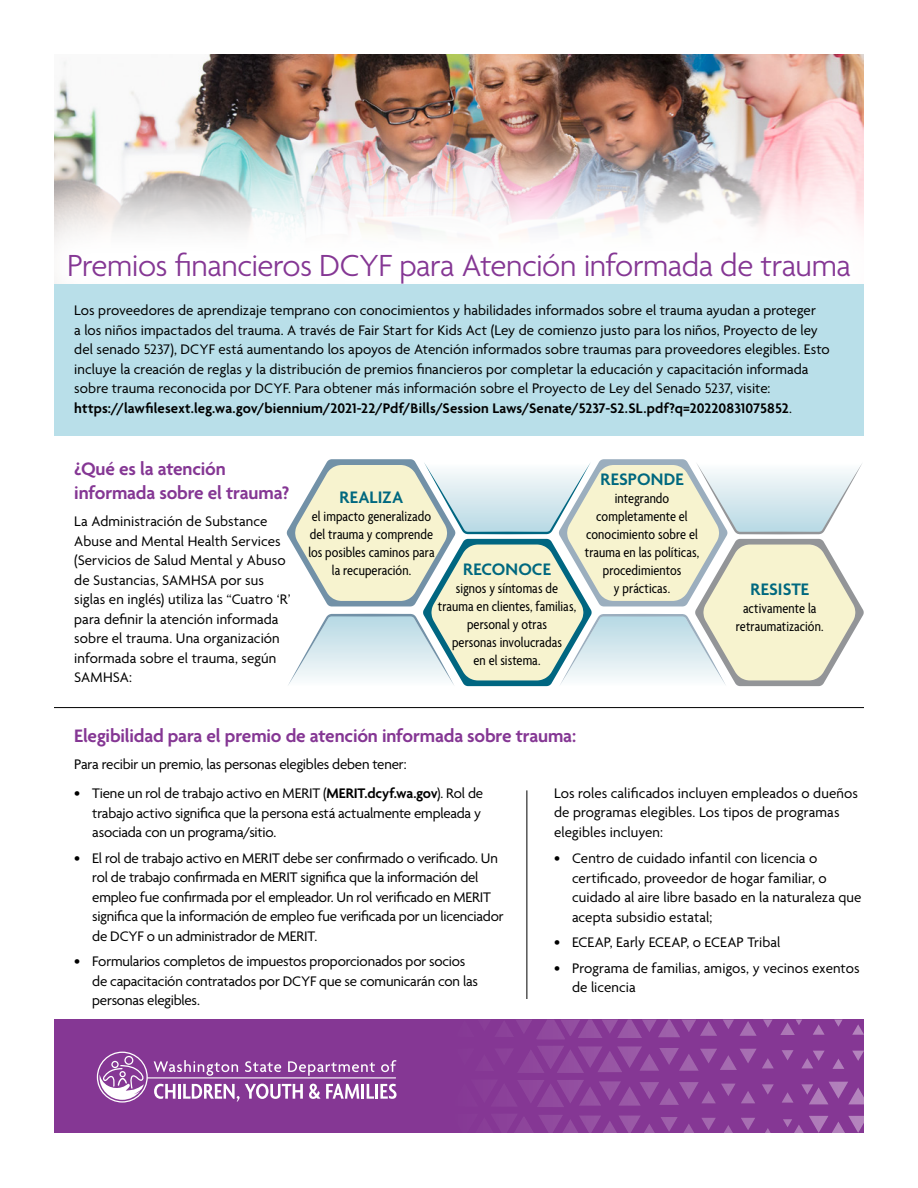
<style>
.page{position:relative;width:918px;height:1188px;background:#fff}
.page>*{position:absolute;margin:0;border:0;box-sizing:border-box;transform-origin:0 0}
.t1{font:300 33px "Agenda";letter-spacing:-.015em;color:#853794}
.t2{font:600 19.5px/24px "Agenda";letter-spacing:-.01em;color:#853794}
.t3{font:600 18px "Agenda";letter-spacing:.01em;color:#00687f}
.t4{font:15px/19.5px "Agenda";color:#000}
.t5{font:condensed 15px/18px "Agenda";letter-spacing:.005em;color:#000;text-align:center}
.s1{font-weight:600}
.s2{font-size:16.5px}
</style>
<div class="page">
<div style="left:54px;top:1020px;width:810px;height:113px;background:#853794"></div>
<svg style="left:661px;top:1117px;width:33px;height:16px"></svg>
<svg style="left:782px;top:1092px;width:12px;height:11px"></svg>
<svg style="left:782px;top:1050px;width:12px;height:10px"></svg>
<svg style="left:762px;top:1084px;width:12px;height:11px"></svg>
<svg style="left:723px;top:1020px;width:11px;height:9px"></svg>
<svg style="left:740px;top:1021px;width:17px;height:15px"></svg>
<svg style="left:765px;top:1128px;width:6px;height:5px"></svg>
<svg style="left:741px;top:1118px;width:14px;height:12px"></svg>
<svg style="left:724px;top:1125px;width:9px;height:8px"></svg>
<svg style="left:701px;top:1118px;width:15px;height:12px"></svg>
<svg style="left:763px;top:1020px;width:9px;height:8px"></svg>
<svg style="left:507px;top:1046px;width:267px;height:27px"></svg>
<svg style="left:507px;top:1020px;width:210px;height:20px"></svg>
<svg style="left:507px;top:1114px;width:148px;height:19px"></svg>
<svg style="left:507px;top:1080px;width:248px;height:27px"></svg>
<svg style="left:783px;top:1116px;width:81px;height:17px"></svg>
<svg style="left:801px;top:1082px;width:63px;height:22px"></svg>
<svg style="left:802px;top:1051px;width:22px;height:17px"></svg>
<svg style="left:852px;top:1024px;width:12px;height:11px"></svg>
<svg style="left:832px;top:1059px;width:12px;height:10px"></svg>
<svg style="left:834px;top:1020px;width:8px;height:7px"></svg>
<svg style="left:852px;top:1051px;width:12px;height:10px"></svg>
<svg style="left:813px;top:1024px;width:12px;height:11px"></svg>
<svg style="left:780px;top:1020px;width:22px;height:15px"></svg>
<hr style="left:54px;top:707px;width:810px;height:1px;background:#000">
<svg style="left:287px;top:459px;width:577px;height:227px"></svg>
<hr style="left:526px;top:790px;width:1px;height:209px;background:#000">
<img style="left:58px;top:54px;width:806px;height:44px">
<img style="left:54px;top:98px;width:810px;height:187px">
<div style="left:54px;top:285px;width:810px;height:151px;background:#b9dfe9"></div>
<svg style="left:154px;top:1084px;width:21px;height:15px"></svg>
<hr style="left:178px;top:1084px;width:3px;height:15px;background:#fff">
<svg style="left:183px;top:1084px;width:120px;height:18px"></svg>
<svg style="left:309px;top:1084px;width:50px;height:15px"></svg>
<hr style="left:361px;top:1084px;width:3px;height:15px;background:#fff">
<svg style="left:367px;top:1084px;width:7px;height:15px"></svg>
<hr style="left:375px;top:1084px;width:3px;height:15px;background:#fff">
<svg style="left:380px;top:1084px;width:17px;height:15px"></svg>
<hr style="left:147px;top:1077px;width:249px;height:1px;background:#fff">
<svg style="left:154px;top:1060px;width:84px;height:16px"></svg>
<svg style="left:245px;top:1061px;width:36px;height:11px"></svg>
<svg style="left:288px;top:1061px;width:87px;height:15px"></svg>
<svg style="left:381px;top:1060px;width:15px;height:12px"></svg>
<div style="left:97px;top:1052px;width:51px;height:51px;border:1px solid #fff;border-radius:50%"></div>
<div style="left:124px;top:1056px;width:9px;height:9px;border:1px solid #fff;border-radius:50%"></div>
<div style="left:111px;top:1061px;width:8px;height:7px;border:1px solid #fff;border-radius:50%"></div>
<svg style="left:100px;top:1064px;width:46px;height:36px"></svg>
<h1 class="t1" style="left:67px;top:247px;width:785px">Premios financieros DCYF para Atención informada de trauma</h1>
<p class="t4" style="left:74px;top:302px;width:757px">Los proveedores de aprendizaje temprano con conocimientos y habilidades informados sobre el trauma ayudan a proteger<br>a los niños impactados del trauma. A través de Fair Start for Kids Act (Ley de comienzo justo para los niños, Proyecto de ley del senado 5237), DCYF está aumentando los apoyos de Atención informados sobre traumas para proveedores elegibles. Esto incluye la creación de reglas y la distribución de premios financieros por completar la educación y capacitación informada sobre trauma reconocida por DCYF. Para obtener más información sobre el Proyecto de Ley del Senado 5237, visite: <span class="s1">https://lawfilesext.leg.wa.gov/biennium/2021-22/Pdf/Bills/Session Laws/Senate/5237-S2.SL.pdf?q=20220831075852</span>.</p>
<h2 class="t2" style="left:74px;top:458px;width:217px">¿Qué es la atención informada sobre el trauma?</h2>
<p class="t4" style="left:74px;top:513px;width:218px">La Administración de Substance<br>Abuse and Mental Health Services (Servicios de Salud Mental y Abuso de Sustancias, SAMHSA por sus siglas en inglés) utiliza las “Cuatro ‘R’ para definir la atención informada sobre el trauma. Una organización informada sobre el trauma, según<br>SAMHSA:</p>
<p class="t3" style="left:340px;top:487px;width:65px">REALIZA</p>
<p class="t5" style="left:308px;top:508px;width:128px">el impacto generalizado del trauma y comprende los posibles caminos para la recuperación.</p>
<p class="t3" style="left:463px;top:559px;width:89px">RECONOCE</p>
<p class="t5" style="left:438px;top:580px;width:140px">signos y síntomas de trauma en clientes, familias, personal y otras<br>personas involucradas<br>en el sistema.</p>
<p class="t3" style="left:601px;top:469px;width:85px">RESPONDE</p>
<p class="t5" style="left:585px;top:490px;width:116px">integrando completamente el conocimiento sobre el trauma en las políticas, procedimientos<br>y prácticas.</p>
<h2 class="t2" style="left:74px;top:725px;width:504px">Elegibilidad para el premio de atención informada sobre trauma:</h2>
<p class="t4" style="left:74px;top:755px;width:334px">Para recibir un premio, las personas elegibles deben tener:</p>
<p class="t3" style="left:751px;top:580px;width:60px">RESISTE</p>
<p class="t5" style="left:736px;top:600px;width:89px">activamente la retraumatización.</p>
<p class="t4" style="left:92px;top:785px;width:392px;text-indent:-18px"><span class="s2">•</span> Tiene un rol de trabajo activo en MERIT (<span class="s1">MERIT.dcyf.wa.gov</span>). Rol de trabajo activo significa que la persona está actualmente empleada y asociada con un programa/sitio.</p>
<p class="t4" style="left:92px;top:849px;width:413px;text-indent:-18px"><span class="s2">•</span> El rol de trabajo activo en MERIT debe ser confirmado o verificado. Un rol de trabajo confirmada en MERIT significa que la información del empleo fue confirmada por el empleador. Un rol verificado en MERIT significa que la información de empleo fue verificada por un licenciador de DCYF o un administrador de MERIT.</p>
<p class="t4" style="left:92px;top:953px;width:387px;text-indent:-18px"><span class="s2">•</span> Formularios completos de impuestos proporcionados por socios de capacitación contratados por DCYF que se comunicarán con las personas elegibles.</p>
<p class="t4" style="left:554px;top:784px;width:305px">Los roles calificados incluyen empleados o dueños de programas elegibles. Los tipos de programas elegibles incluyen:</p>
<p class="t4" style="left:572px;top:849px;width:291px;text-indent:-18px"><span class="s2">•</span> Centro de cuidado infantil con licencia o certificado, proveedor de hogar familiar, o cuidado al aire libre basado en la naturaleza que acepta subsidio estatal;</p>
<p class="t4" style="left:554px;top:933px;width:228px"><span class="s2">•</span> ECEAP, Early ECEAP, o ECEAP Tribal</p>
<p class="t4" style="left:572px;top:959px;width:289px;text-indent:-18px"><span class="s2">•</span> Programa de familias, amigos, y vecinos exentos de licencia</p>
</div>
